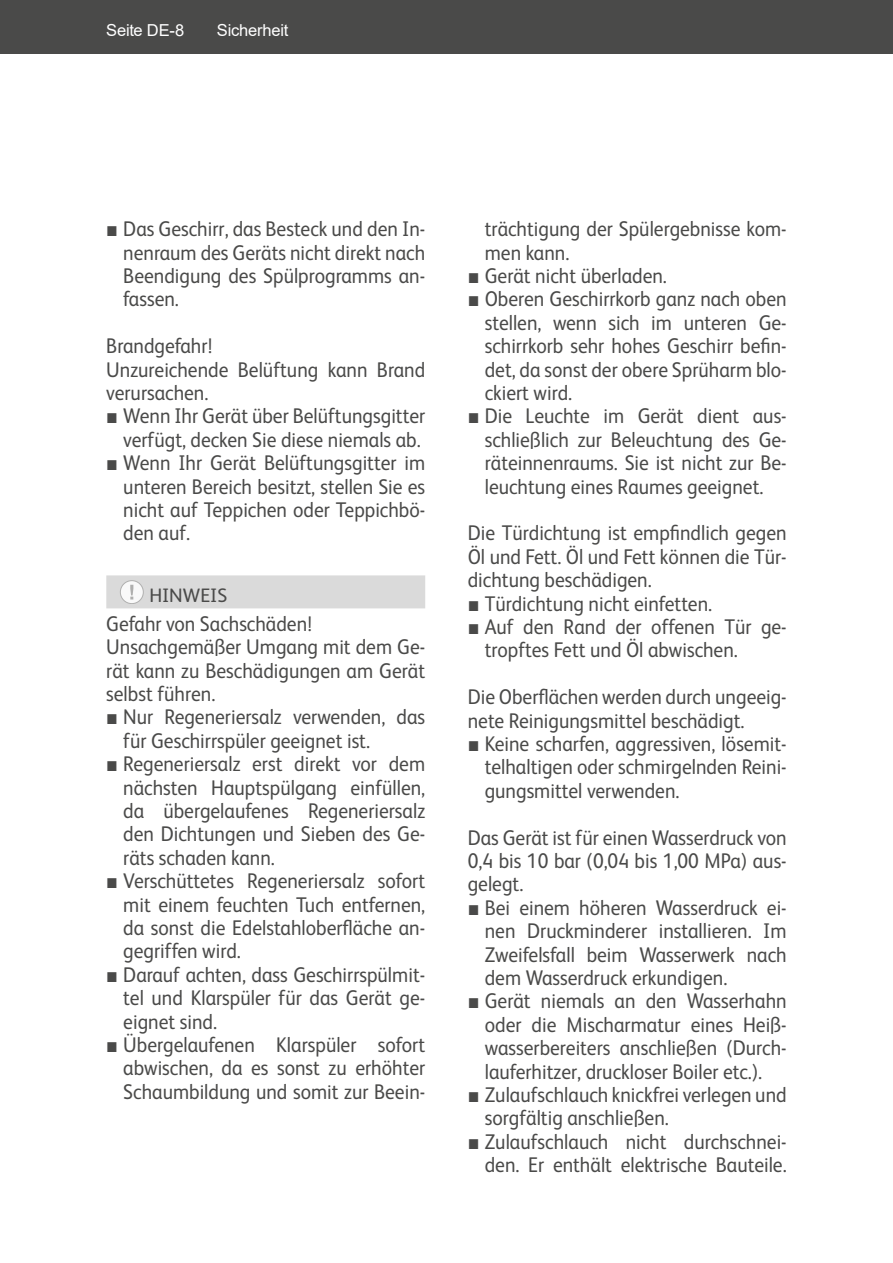
<style>
.page{position:relative;width:893px;height:1263px;background:#fff}
.page>*{position:absolute;margin:0;border:0;box-sizing:border-box;transform-origin:0 0}
.t1{font:21.3px/23.4px "FS Albert";color:#4a4a49;text-align:justify;scale:.92 1}
.t2{font:19.5px "FS Albert";letter-spacing:-.005em;color:#4a4a49}
.t3{font:16.5px "Arial";letter-spacing:-.015em;color:#fff}
.s1{font-family:"Arial"}
</style>
<div class="page">
<div style="left:0;top:0;width:893px;height:54px;background:#4a4a49"></div>
<div style="left:106px;top:575px;width:319px;height:33px;background:#dadada"></div>
<div style="left:120px;top:581px;width:23px;height:23px;background:#fff;border-radius:50%"></div>
<div style="left:120px;top:580px;width:23px;height:24px;border:1px solid #a8a8a7;border-radius:50%"></div>
<svg style="left:130px;top:585px;width:3px;height:14px"></svg>
<p class="t3" style="left:106px;top:19px;width:80px">Seite DE-8</p>
<p class="t3" style="left:217px;top:19px;width:73px">Sicherheit</p>
<p class="t1" style="left:123px;top:216px;width:330px;text-indent:-17px"><span class="s1">■</span> Das Geschirr, das Besteck und den In&shy;nenraum des Geräts nicht direkt nach Beendigung des Spülprogramms an&shy;fassen.</p>
<p class="t1" style="left:106px;top:333px;width:348px;text-align:left">Brandgefahr!<br>Unzureichende Belüftung kann Brand verursachen.</p>
<p class="t1" style="left:106px;top:403px;width:348px;text-align:center"><span class="s1">■</span> Wenn Ihr Gerät über Belüftungsgitter verfügt, decken Sie diese niemals ab.</p>
<p class="t1" style="left:123px;top:450px;width:330px;text-indent:-17px"><span class="s1">■</span> Wenn Ihr Gerät Belüftungsgitter im unteren Bereich besitzt, stellen Sie es nicht auf Teppichen oder Teppichbö&shy;den auf.</p>
<p class="t2" style="left:150px;top:582px;width:79px">HINWEIS</p>
<p class="t1" style="left:106px;top:611px;width:348px;text-align:left">Gefahr von Sachschäden!<br>Unsachgemäßer Umgang mit dem Ge&shy;rät kann zu Beschädigungen am Gerät selbst führen.</p>
<p class="t1" style="left:123px;top:704px;width:330px;text-indent:-17px"><span class="s1">■</span> Nur Regeneriersalz verwenden, das für Geschirrspüler geeignet ist.</p>
<p class="t1" style="left:123px;top:751px;width:330px;text-indent:-17px"><span class="s1">■</span> Regeneriersalz erst direkt vor dem nächsten Hauptspülgang einfüllen, da übergelaufenes Regeneriersalz den Dichtungen und Sieben des Ge&shy;räts schaden kann.</p>
<p class="t1" style="left:123px;top:868px;width:330px;text-indent:-17px"><span class="s1">■</span> Verschüttetes Regeneriersalz sofort mit einem feuchten Tuch entfernen, da sonst die Edelstahloberfläche an&shy;gegriffen wird.</p>
<p class="t1" style="left:123px;top:962px;width:330px;text-indent:-17px"><span class="s1">■</span> Darauf achten, dass Geschirrspülmit&shy;tel und Klarspüler für das Gerät ge&shy;eignet sind.</p>
<p class="t1" style="left:123px;top:1032px;width:330px;text-indent:-17px"><span class="s1">■</span> Übergelaufenen Klarspüler sofort abwischen, da es sonst zu erhöhter Schaumbildung und somit zur Beein-</p>
<p class="t1" style="left:485px;top:216px;width:330px">trächtigung der Spülergebnisse kom&shy;men kann.</p>
<p class="t1" style="left:468px;top:263px;width:218px"><span class="s1">■</span> Gerät nicht überladen.</p>
<p class="t1" style="left:485px;top:286px;width:330px;text-indent:-17px"><span class="s1">■</span> Oberen Geschirrkorb ganz nach oben stellen, wenn sich im unteren Ge&shy;schirrkorb sehr hohes Geschirr befin&shy;det, da sonst der obere Sprüharm blo&shy;ckiert wird.</p>
<p class="t1" style="left:485px;top:403px;width:330px;text-indent:-17px"><span class="s1">■</span> Die Leuchte im Gerät dient aus&shy;schließlich zur Beleuchtung des Ge&shy;räteinnenraums. Sie ist nicht zur Be&shy;leuchtung eines Raumes geeignet.</p>
<p class="t1" style="left:468px;top:520px;width:348px">Die Türdichtung ist empfindlich gegen Öl und Fett. Öl und Fett können die Tür&shy;dichtung beschädigen.</p>
<p class="t1" style="left:468px;top:590px;width:267px"><span class="s1">■</span> Türdichtung nicht einfetten.</p>
<p class="t1" style="left:485px;top:614px;width:330px;text-indent:-17px"><span class="s1">■</span> Auf den Rand der offenen Tür ge&shy;tropftes Fett und Öl abwischen.</p>
<p class="t1" style="left:468px;top:684px;width:348px">Die Oberflächen werden durch ungeeig&shy;nete Reinigungsmittel beschädigt.</p>
<p class="t1" style="left:485px;top:731px;width:330px;text-indent:-17px"><span class="s1">■</span> Keine scharfen, aggressiven, lösemit&shy;telhaltigen oder schmirgelnden Reini&shy;gungsmittel verwenden.</p>
<p class="t1" style="left:468px;top:824px;width:348px">Das Gerät ist für einen Wasserdruck von 0,4 bis 10 bar (0,04 bis 1,00 MPa) aus&shy;gelegt.</p>
<p class="t1" style="left:485px;top:895px;width:330px;text-indent:-17px"><span class="s1">■</span> Bei einem höheren Wasserdruck ei&shy;nen Druckminderer installieren. Im Zweifelsfall beim Wasserwerk nach dem Wasserdruck erkundigen.</p>
<p class="t1" style="left:485px;top:988px;width:330px;text-indent:-17px"><span class="s1">■</span> Gerät niemals an den Wasserhahn oder die Mischarmatur eines Heiß&shy;wasserbereiters anschließen (Durch&shy;lauferhitzer, druckloser Boiler etc.).</p>
<p class="t1" style="left:485px;top:1082px;width:330px;text-indent:-17px"><span class="s1">■</span> Zulaufschlauch knickfrei verlegen und sorgfältig anschließen.</p>
<p class="t1" style="left:468px;top:1129px;width:348px;text-align:right"><span class="s1">■</span> Zulaufschlauch nicht durchschnei&shy;den. Er enthält elektrische Bauteile.</p>
</div>
